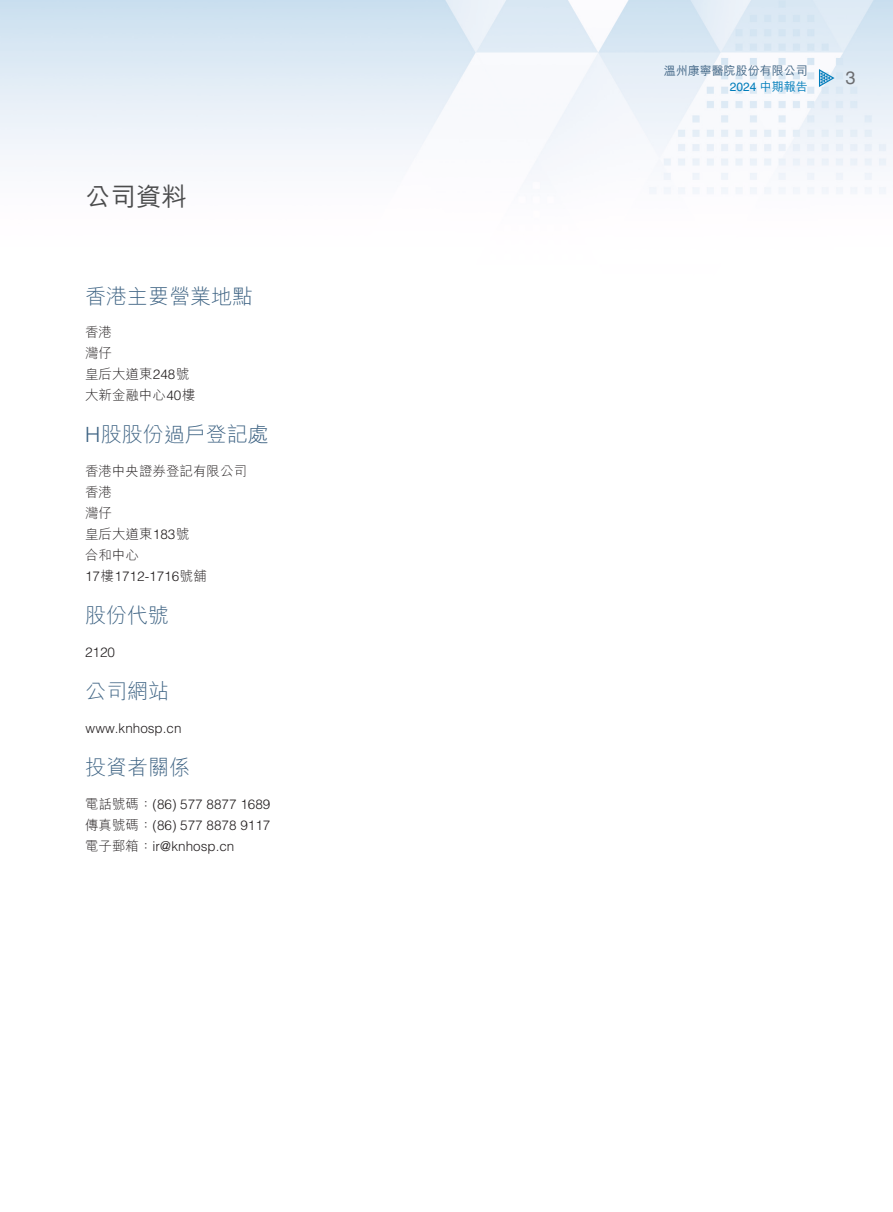
<style>
.page{position:relative;width:893px;height:1212px;background:#fff}
.page>*{position:absolute;margin:0;border:0;box-sizing:border-box;transform-origin:0 0}
.t1{font:500 25.5px "M Hei HK";color:#4b4c4d}
.t2{font:300 21px "M Hei HK";color:#3f6484}
.t3{font:18px "Helvetica LT Std";color:#6c6d70}
.t4{font:300 13.5px/21px "Helvetica LT Std";color:#231f20;text-align:justify}
.t5{font:300 13.5px/21px "M Hei HK";color:#231f20}
.t6{font:500 12px "M Hei HK";color:#3f6484}
.t7{font:12px "Helvetica LT Std";color:#007dbb}
.s1{font-family:"Helvetica LT Std"}
.s2{font-family:"M Hei HK"}
.s3{font-family:"M Hei HK";font-weight:500}
</style>
<div class="page">
<img style="left:0;top:0;width:893px;height:194px">
<svg style="left:819px;top:69px;width:15px;height:18px"></svg>
<h1 class="t1" style="left:85px;top:178px;width:103px">公司資料</h1>
<h2 class="t2" style="left:85px;top:285px;width:169px">香港主要營業地點</h2>
<p class="t5" style="left:85px;top:322px;width:112px">香港<br>灣仔<br>皇后大道東<span class="s1">248</span>號大新金融中心<span class="s1">40</span>樓</p>
<h2 class="t2" style="left:85px;top:424px;width:185px"><span class="s1">H</span>股股份過戶登記處</h2>
<p class="t5" style="left:85px;top:460px;width:163px">香港中央證券登記有限公司香港<br>灣仔<br>皇后大道東<span class="s1">183</span>號<br>合和中心</p>
<p class="t4" style="left:85px;top:566px;width:123px">17<span class="s2">樓</span>1712-1716<span class="s2">號舖</span></p>
<h2 class="t2" style="left:85px;top:605px;width:85px">股份代號</h2>
<p class="t4" style="left:85px;top:641px;width:32px">2120</p>
<h2 class="t2" style="left:85px;top:680px;width:85px">公司網站</h2>
<p class="t4" style="left:86px;top:717px;width:98px">www.knhosp.cn</p>
<h2 class="t2" style="left:85px;top:756px;width:106px">投資者關係</h2>
<p class="t4" style="left:85px;top:793px;width:187px"><span class="s2">電話號碼：</span>(86) 577 8877 1689<span class="s2">傳真號碼：</span>(86) 577 8878 9117<span class="s2">電子郵箱：</span>ir@ knhosp.cn</p>
<p class="t6" style="left:664px;top:61px;width:145px">溫州康寧醫院股份有限公司</p>
<p class="t7" style="left:730px;top:80px;width:80px">2024 <span class="s3">中期報告</span></p>
<h3 class="t3" style="left:846px;top:67px;width:12px">3</h3>
</div>
